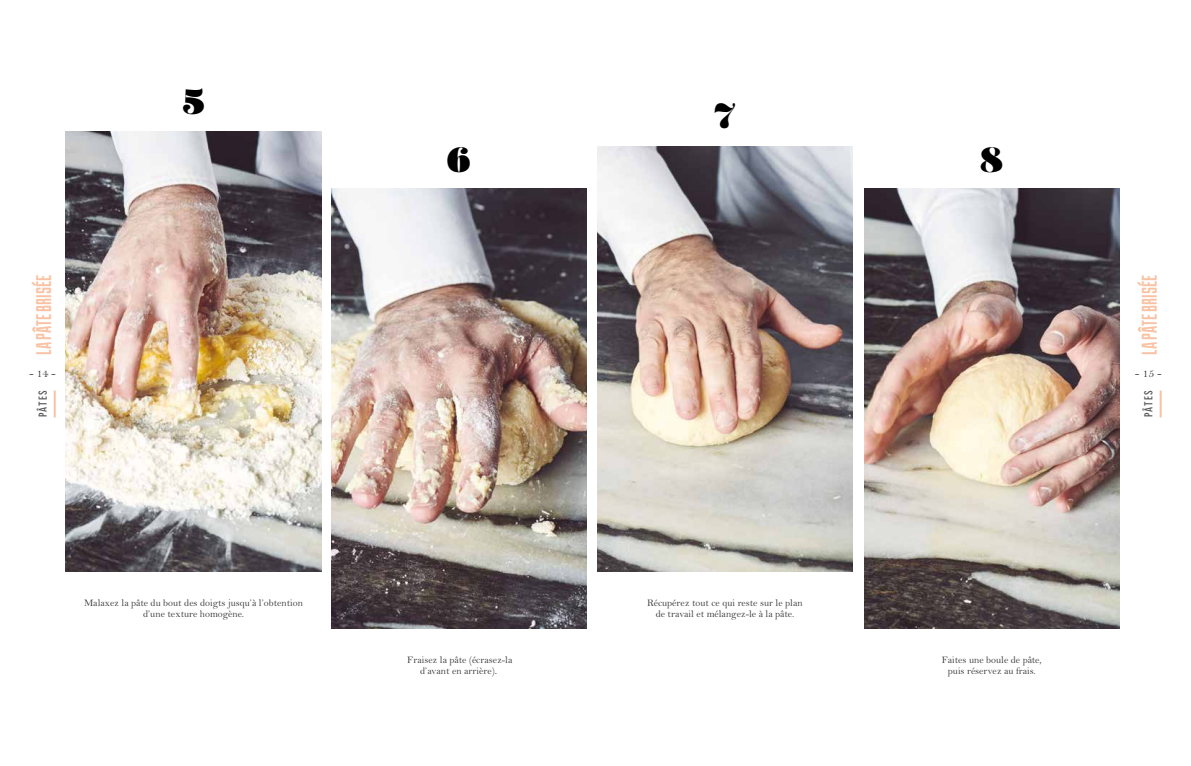
<style>
.page{position:relative;width:1191px;height:766px;background:#fff}
.page>*{position:absolute;margin:0;border:0;box-sizing:border-box;transform-origin:0 0}
.t1{font:35px "Acta Poster";color:#000}
.t2{font:21.2px "Duke Fill";color:#f9c2a3}
.t3{font:12px "Bell MT Std";color:#3a3a39}
.t4{font:700 condensed 11px "DIN Neuzeit Grotesk Std";letter-spacing:.105em;color:#565655}
.t5{font:10px/11px "Bell MT Std";color:#3a3a39;text-align:center}
.s1{font-size:11px;color:#272726}
</style>
<div class="page">
<img style="left:66px;top:131px;width:255px;height:440px">
<img style="left:331px;top:189px;width:255px;height:439px">
<hr style="left:54px;top:390px;width:2px;height:27px;background:#f9c2a3">
<img style="left:597px;top:146px;width:255px;height:425px">
<img style="left:864px;top:189px;width:255px;height:439px">
<hr style="left:1159px;top:390px;width:2px;height:27px;background:#f9c2a3">
<h2 class="t2" style="left:31px;top:354px;width:82px;rotate:-90deg">LA PÂTE BRISÉE</h2>
<p class="t4" style="left:36px;top:417px;width:28px;rotate:-90deg">PÂTES</p>
<p class="t3" style="left:29px;top:366px;width:28px">- 14 -</p>
<h1 class="t1" style="left:182px;top:81px;width:24px">5</h1>
<p class="t5" style="left:84px;top:597px;width:220px">Malaxez la pâte du bout des doigts jusqu’à l’obtention d’une texture homogène.</p>
<h1 class="t1" style="left:447px;top:138px;width:25px">6</h1>
<p class="t5" style="left:407px;top:654px;width:107px">Fraisez la pâte (écrasez-la d’avant en arrière)<span class="s1">.</span></p>
<h1 class="t1" style="left:714px;top:95px;width:23px">7</h1>
<p class="t5" style="left:647px;top:597px;width:157px">Récupérez tout ce qui reste sur le plan de travail et mélangez-le à la pâte.</p>
<h1 class="t1" style="left:980px;top:138px;width:24px">8</h1>
<h2 class="t2" style="left:1137px;top:354px;width:82px;rotate:-90deg">LA PÂTE BRISÉE</h2>
<p class="t4" style="left:1142px;top:417px;width:28px;rotate:-90deg">PÂTES</p>
<p class="t3" style="left:1135px;top:366px;width:28px">- 15 -</p>
<p class="t5" style="left:942px;top:654px;width:101px">Faites une boule de pâte, puis réservez au frais.</p>
</div>
